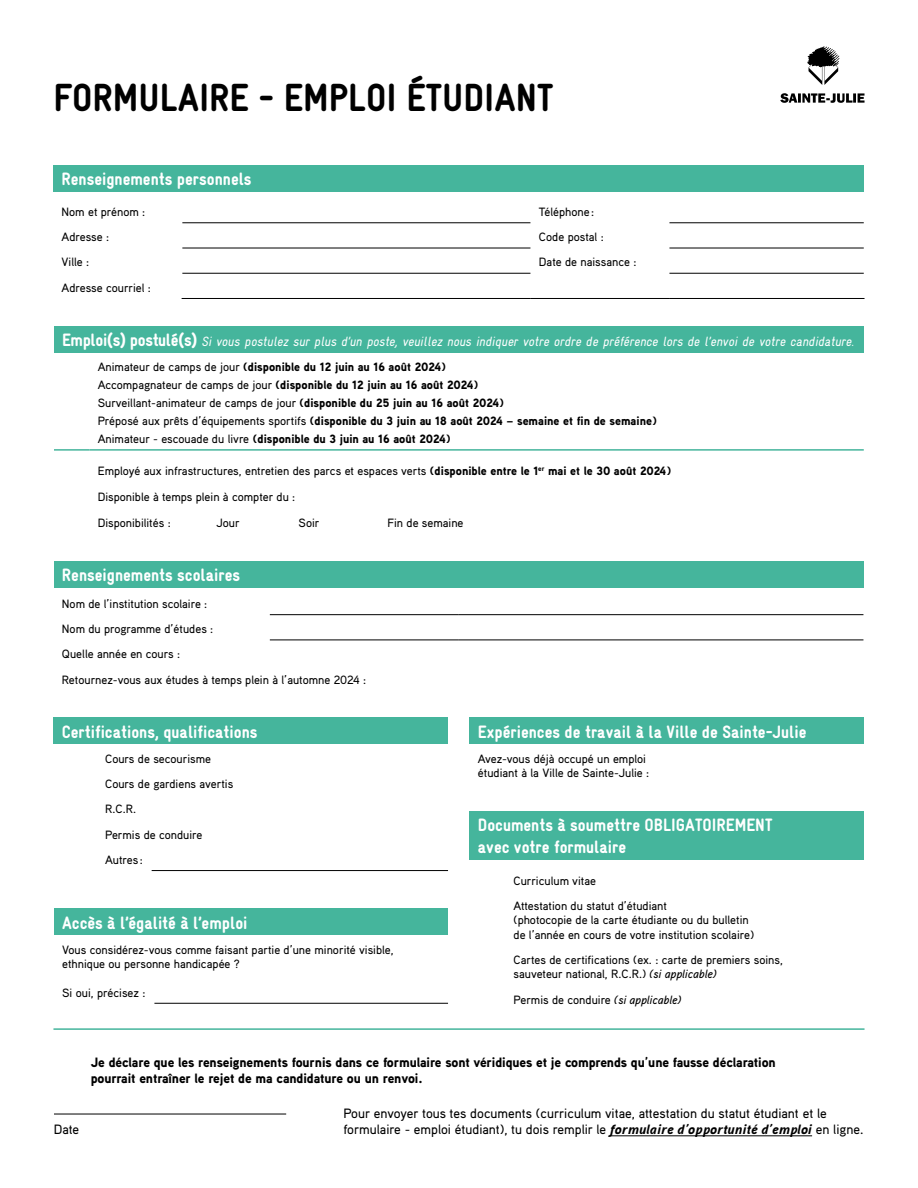
<style>
.page{position:relative;width:918px;height:1188px;background:#fff}
.page>*{position:absolute;margin:0;border:0;box-sizing:border-box;transform-origin:0 0}
.t1{font:900 39.45px "Gravur Condensed";color:#000}
.t2{font:900 18px/21.6px "Gravur Condensed";color:#fff}
.t3{font:500 13.5px/16.2px "Aaux Pro";color:#000}
.t4{font:900 13.5px/16.2px "Aaux Pro";letter-spacing:-.01em;color:#000}
.t5{font:italic 13.5px "Gravur Condensed";color:#fff}
.t6{font:500 12px/25.2px "Aaux Pro";color:#000}
.t7{font:900 12px/17.9px "Aaux Pro";color:#000}
.s1{font-weight:900;font-style:normal;font-size:18px}
.s2{font-weight:500}
.s3{font-weight:900}
.s4{font-style:italic}
.s5{font-weight:900;font-style:italic}
</style>
<div class="page">
<hr style="left:53px;top:1028px;width:812px;height:2px;background:#45b59c">
<hr style="left:54px;top:1114px;width:232px;height:1px;background:#000">
<svg style="left:780px;top:93px;width:85px;height:10px"></svg>
<svg style="left:807px;top:46px;width:33px;height:39px"></svg>
<div style="left:53px;top:165px;width:811px;height:27px;background:#45b59c"></div>
<hr style="left:182px;top:222px;width:348px;height:1px;background:#000">
<hr style="left:182px;top:248px;width:348px;height:1px;background:#000">
<hr style="left:182px;top:273px;width:348px;height:1px;background:#000">
<hr style="left:182px;top:298px;width:349px;height:1px;background:#000">
<hr style="left:669px;top:222px;width:195px;height:1px;background:#000">
<hr style="left:669px;top:248px;width:195px;height:1px;background:#000">
<hr style="left:669px;top:273px;width:195px;height:1px;background:#000">
<hr style="left:531px;top:298px;width:138px;height:1px;background:#000">
<hr style="left:669px;top:298px;width:196px;height:1px;background:#000">
<div style="left:54px;top:326px;width:810px;height:27px;background:#45b59c"></div>
<hr style="left:54px;top:449px;width:36px;height:2px;background:#45b59c">
<hr style="left:90px;top:449px;width:774px;height:2px;background:#45b59c">
<div style="left:470px;top:717px;width:394px;height:27px;background:#45b59c"></div>
<div style="left:54px;top:717px;width:394px;height:27px;background:#45b59c"></div>
<hr style="left:152px;top:870px;width:296px;height:1px;background:#000">
<div style="left:470px;top:811px;width:394px;height:48px;background:#45b59c"></div>
<div style="left:54px;top:908px;width:394px;height:27px;background:#45b59c"></div>
<hr style="left:154px;top:1003px;width:294px;height:1px;background:#000">
<div style="left:54px;top:561px;width:809px;height:27px;background:#45b59c"></div>
<hr style="left:270px;top:614px;width:189px;height:1px;background:#000">
<hr style="left:459px;top:614px;width:404px;height:1px;background:#000">
<hr style="left:270px;top:640px;width:189px;height:1px;background:#000">
<hr style="left:459px;top:640px;width:404px;height:1px;background:#000">
<hr style="left:610px;top:1136px;width:202px;height:1px;background:#000">
<h1 class="t1" style="left:53px;top:75px;width:501px">FORMULAIRE - EMPLOI ÉTUDIANT</h1>
<h2 class="t2" style="left:62px;top:168px;width:192px">Renseignements personnels</h2>
<p class="t6" style="left:62px;top:199px;width:85px">Nom et prénom :</p>
<p class="t6" style="left:539px;top:199px;width:57px">Téléphone :</p>
<p class="t6" style="left:62px;top:224px;width:49px">Adresse :</p>
<p class="t6" style="left:539px;top:224px;width:66px">Code postal :</p>
<p class="t6" style="left:62px;top:249px;width:29px">Ville :</p>
<p class="t6" style="left:539px;top:249px;width:99px">Date de naissance :</p>
<p class="t6" style="left:62px;top:275px;width:91px">Adresse courriel :</p>
<p class="t5" style="left:62px;top:334px;width:796px"><span class="s1">E m p l o i (s) p ost u l é (s)</span> Si vous postulez sur plus d’un poste, veuillez nous indiquer votre ordre de préférence lors de l’envoi de votre candidature.</p>
<p class="t7" style="left:98px;top:358px;width:561px"><span class="s2">Animateur de camps de jour</span> (disponible du 12 juin au 16 août 2024)<br><span class="s2">Accompagnateur de camps de jour</span> (disponible du 12 juin au 16 août 2024)<br><span class="s2">Surveillant-animateur de camps de jour</span> (disponible du 25 juin au 16 août 2024)<br><span class="s2">Préposé aux prêts d’équipements sportifs</span> (disponible du 3 juin au 18 août 2024 – semaine et fin de semaine)<br><span class="s2">Animateur - escouade du livre</span> (disponible du 3 juin au 16 août 2024)</p>
<p class="t6" style="left:98px;top:458px;width:575px">Employé aux infrastructures, entretien des parcs et espaces verts <span class="s3">(disponible entre le 1</span><sup>er</sup> <span class="s3">mai et le 30 août 2024)<br></span>Disponible à temps plein à compter du :</p>
<p class="t6" style="left:98px;top:510px;width:75px">Disponibilités :</p>
<p class="t6" style="left:217px;top:510px;width:25px">Jour</p>
<p class="t6" style="left:299px;top:510px;width:22px">Soir</p>
<p class="t6" style="left:387px;top:510px;width:78px">Fin de semaine</p>
<h2 class="t2" style="left:62px;top:564px;width:180px">Renseignements scolaires</h2>
<p class="t6" style="left:62px;top:591px;width:306px">Nom de l’institution scolaire :<br>Nom du programme d’études :<br>Quelle année en cours :<br>Retournez-vous aux études à temps plein à l’automne 2024 :</p>
<h2 class="t2" style="left:62px;top:721px;width:197px">Certifications, qualifications</h2>
<p class="t6" style="left:105px;top:746px;width:130px">Cours de secourisme<br>Cours de gardiens avertis<br>R.C.R.<br>Permis de conduire<br>Autres :</p>
<h2 class="t2" style="left:62px;top:912px;width:187px">Accès à l’égalité à l’emploi</h2>
<p class="t6" style="left:62px;top:942px;width:333px;line-height:14.4px">Vous considérez-vous comme faisant partie d’une minorité visible, ethnique ou personne handicapée ?</p>
<p class="t6" style="left:62px;top:979px;width:85px">Si oui, précisez :</p>
<h2 class="t2" style="left:478px;top:721px;width:330px">Expériences de travail à la Ville de Sainte-Julie</h2>
<p class="t6" style="left:478px;top:751px;width:173px;line-height:14.4px">Avez-vous déjà occupé un emploi étudiant à la Ville de Sainte-Julie :</p>
<h2 class="t2" style="left:478px;top:814px;width:296px">Documents à soumettre OBLIGATOIREMENT avec votre formulaire</h2>
<p class="t6" style="left:514px;top:868px;width:155px">Curriculum vitae<br>Attestation du statut d’étudiant</p>
<p class="t6" style="left:514px;top:913px;width:242px;line-height:14.4px">(photocopie de la carte étudiante ou du bulletin de l’année en cours de votre institution scolaire)</p>
<p class="t6" style="left:514px;top:952px;width:271px;line-height:14.4px">Cartes de certifications (ex. : carte de premiers soins, sauveteur national, R.C.R.) <span class="s4">(si applicable)</span></p>
<p class="t6" style="left:514px;top:987px;width:170px">Permis de conduire <span class="s4">(si applicable)</span></p>
<p class="t3" style="left:54px;top:1121px;width:27px">Date</p>
<p class="t4" style="left:91px;top:1053px;width:687px">Je déclare que les renseignements fournis dans ce formulaire sont véridiques et je comprends qu’une fausse déclaration pourrait entraîner le rejet de ma candidature ou un renvoi.</p>
<p class="t3" style="left:344px;top:1105px;width:521px">Pour envoyer tous tes documents (curriculum vitae, attestation du statut étudiant et le formulaire - emploi étudiant), tu dois remplir le <span class="s5">formulaire d’opportunité d’emploi</span> en ligne.</p>
</div>
